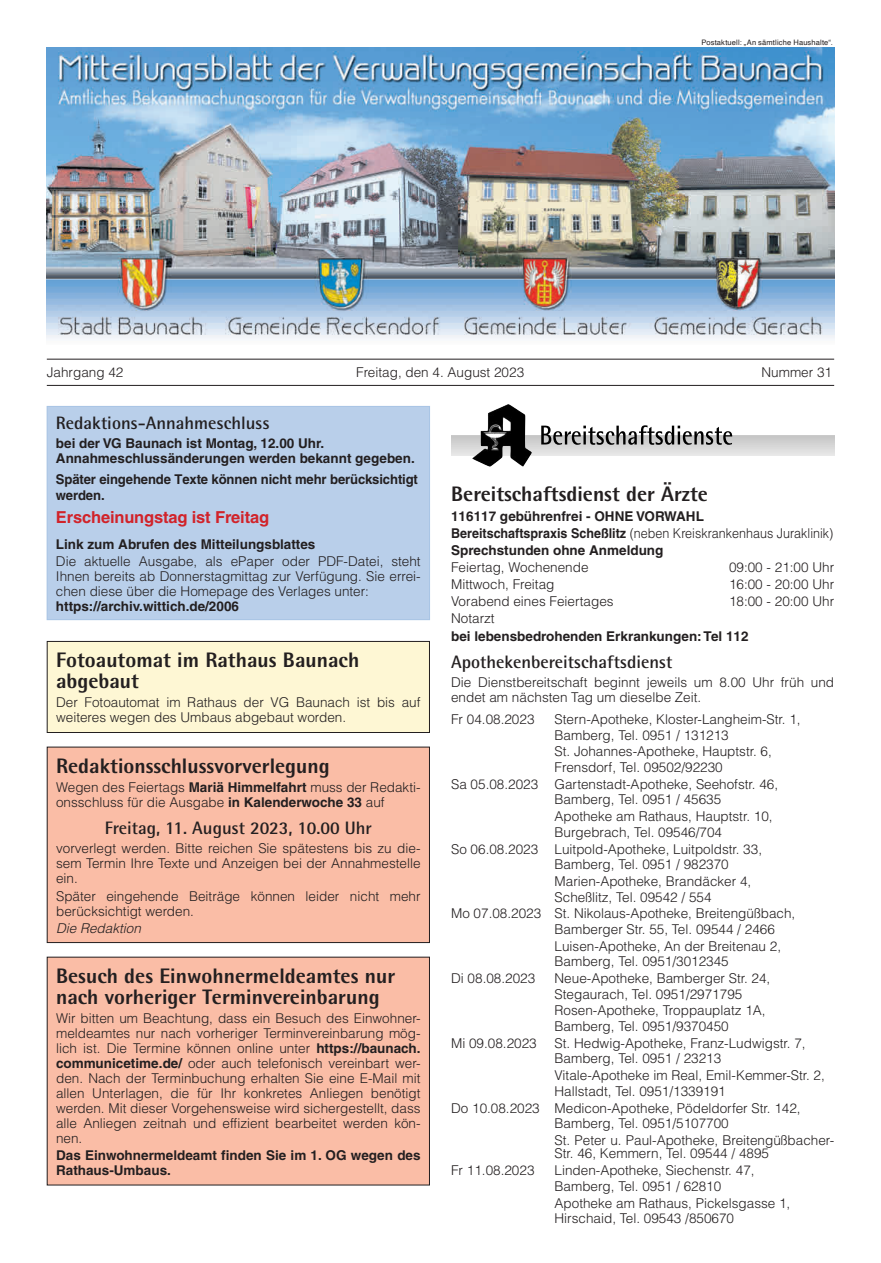
<style>
.page{position:relative;width:881px;height:1263px;background:#fff}
.page>*{position:absolute;margin:0;border:0;box-sizing:border-box;transform-origin:0 0}
.t1{font:800 21px/21px "Agfa Rotis Semisans";color:#231f20}
.t2{font:700 18px "Agfa Rotis Semisans";color:#231f20}
.t3{font:700 16.5px "Helvetica LT";letter-spacing:-.01em;color:#d1232a}
.t4{font:300 13.5px/15px "Helvetica LT";color:#231f20}
.t5{font:700 13.5px/15px "Helvetica LT";color:#231f20}
.t6{font:italic 300 13.5px "Helvetica LT";color:#231f20}
.t7{font:7.5px "Helvetica";letter-spacing:.02em;color:#231f20}
.s1{font-weight:700}
.s2{font-weight:300}
</style>
<div class="page">
<hr style="left:47px;top:359px;width:786px;height:1px;background:#231f20">
<hr style="left:47px;top:385px;width:786px;height:1px;background:#231f20">
<img style="left:47px;top:48px;width:786px;height:291px">
<div style="left:47px;top:641px;width:382px;height:91px;background:#fef7d4"></div>
<div style="left:47px;top:641px;width:382px;height:92px;border:1px solid #231f20"></div>
<div style="left:47px;top:747px;width:382px;height:195px;background:#fabda6"></div>
<div style="left:47px;top:747px;width:382px;height:196px;border:1px solid #231f20"></div>
<div style="left:47px;top:957px;width:382px;height:228px;background:#fabda6"></div>
<hr style="left:451px;top:454px;width:382px;height:2px;background:#e0e0e0">
<hr style="left:451px;top:452px;width:382px;height:2px;background:#dbdbdb">
<hr style="left:451px;top:450px;width:382px;height:2px;background:#d6d6d6">
<hr style="left:451px;top:448px;width:382px;height:2px;background:#d1d1d1">
<hr style="left:451px;top:446px;width:382px;height:2px;background:#ccc">
<hr style="left:451px;top:444px;width:382px;height:2px;background:#c7c7c7">
<hr style="left:451px;top:442px;width:382px;height:2px;background:#c1c1c1">
<hr style="left:451px;top:440px;width:382px;height:2px;background:#bcbcbc">
<hr style="left:451px;top:438px;width:382px;height:2px;background:#b7b7b7">
<hr style="left:451px;top:436px;width:382px;height:2px;background:#b2b2b2">
<hr style="left:451px;top:436px;width:382px;height:1px;background:#aeaeae">
<svg style="left:541px;top:425px;width:191px;height:20px"></svg>
<img style="left:472px;top:404px;width:60px;height:63px">
<div style="left:47px;top:406px;width:382px;height:214px;background:#b9cfea"></div>
<div style="left:47px;top:406px;width:382px;height:214px;border:1px solid #a9c5e5"></div>
<p class="t7" style="left:701px;top:37px;width:133px">Postaktuell: „An sämtliche Haushalte“.</p>
<p class="t4" style="left:47px;top:364px;width:78px">Jahrgang 42</p>
<p class="t4" style="left:356px;top:364px;width:169px">Freitag, den 4. August 2023</p>
<p class="t4" style="left:761px;top:364px;width:72px">Nummer 31</p>
<h2 class="t2" style="left:56px;top:412px;width:215px">Redaktions-Annahmeschluss</h2>
<p class="t5" style="left:56px;top:436px;width:360px">bei der VG Baunach ist Montag, 12.00 Uhr.<br>Annahmeschlussänderungen werden bekannt gegeben.</p>
<p class="t5" style="left:56px;top:471px;width:363px;line-height:15.8px">Später eingehende Texte können nicht mehr berücksichtigt werden.</p>
<p class="t3" style="left:56px;top:508px;width:215px">Erscheinungstag ist Freitag</p>
<p class="t5" style="left:56px;top:536px;width:261px">Link zum Abrufen des Mitteilungsblattes</p>
<p class="t4" style="left:56px;top:553px;width:366px;text-align:justify">Die aktuelle Ausgabe, als ePaper oder PDF-Datei, steht Ihnen bereits ab Donnerstagmittag zur Verfügung. Sie errei&shy;chen diese über die Homepage des Verlages unter:</p>
<p class="t5" style="left:56px;top:598px;width:184px">https://archiv.wittich.de/2006</p>
<h1 class="t1" style="left:56px;top:649px;width:304px">Fotoautomat im Rathaus Baunach abgebaut</h1>
<p class="t4" style="left:56px;top:695px;width:366px">Der Fotoautomat im Rathaus der VG Baunach ist bis auf weiteres wegen des Umbaus abgebaut worden.</p>
<h1 class="t1" style="left:56px;top:754px;width:275px">Redaktionsschlussvorverlegung</h1>
<p class="t4" style="left:56px;top:779px;width:366px">Wegen des Feiertags <span class="s1">Mariä Himmelfahrt</span> muss der Redakti&shy;onsschluss für die Ausgabe <span class="s1">in Kalenderwoche 33</span> auf</p>
<h2 class="t2" style="left:105px;top:817px;width:268px">Freitag, 11. August 2023, 10.00 Uhr</h2>
<p class="t4" style="left:56px;top:841px;width:366px;text-align:justify">vorverlegt werden. Bitte reichen Sie spätestens bis zu die&shy;sem Termin Ihre Texte und Anzeigen bei der Annahmestelle ein.</p>
<p class="t4" style="left:56px;top:888px;width:366px">Später eingehende Beiträge können leider nicht mehr berücksichtigt werden.</p>
<p class="t6" style="left:56px;top:919px;width:86px">Die Redaktion</p>
<h1 class="t1" style="left:56px;top:964px;width:340px">Besuch des Einwohnermeldeamtes nur nach vorheriger Terminvereinbarung</h1>
<p class="t4" style="left:56px;top:1010px;width:366px;text-align:justify">Wir bitten um Beachtung, dass ein Besuch des Einwohner&shy;meldeamtes nur nach vorheriger Terminvereinbarung mög&shy;lich ist. Die Termine können online unter <span class="s1">https://baunach. communicetime.de/</span> oder auch telefonisch vereinbart wer&shy;den. Nach der Terminbuchung erhalten Sie eine E-Mail mit allen Unterlagen, die für Ihr konkretes Anliegen benötigt werden. Mit dieser Vorgehensweise wird sichergestellt, dass alle Anliegen zeitnah und effizient bearbeitet werden kön&shy;nen.</p>
<p class="t5" style="left:56px;top:1147px;width:366px">Das Einwohnermeldeamt finden Sie im 1. OG wegen des<br>Rathaus-Umbaus.</p>
<h1 class="t1" style="left:451px;top:483px;width:258px">Bereitschaftsdienst der Ärzte</h1>
<p class="t5" style="left:451px;top:507px;width:383px;line-height:17.1px">116117 gebührenfrei - OHNE VORWAHL<br>Bereitschaftspraxis Scheßlitz <span class="s2">(neben Kreiskrankenhaus Juraklinik)<br></span>Sprechstunden ohne Anmeldung</p>
<p class="t4" style="left:451px;top:560px;width:139px">Feiertag, Wochenende</p>
<p class="t4" style="left:728px;top:560px;width:107px">09:00 - 21:00 Uhr</p>
<p class="t4" style="left:451px;top:577px;width:105px">Mittwoch, Freitag</p>
<p class="t4" style="left:728px;top:577px;width:107px">16:00 - 20:00 Uhr</p>
<p class="t4" style="left:451px;top:594px;width:164px">Vorabend eines Feiertages</p>
<p class="t4" style="left:728px;top:594px;width:107px">18:00 - 20:00 Uhr</p>
<p class="t4" style="left:451px;top:611px;width:45px">Notarzt</p>
<p class="t5" style="left:451px;top:628px;width:299px">bei lebensbedrohenden Erkrankungen: Tel 112</p>
<h2 class="t2" style="left:451px;top:651px;width:222px">Apothekenbereitschaftsdienst</h2>
<p class="t4" style="left:451px;top:675px;width:384px">Die Dienstbereitschaft beginnt jeweils um 8.00 Uhr früh und endet am nächsten Tag um dieselbe Zeit.</p>
<p class="t4" style="left:451px;top:712px;width:85px">Fr 04.08.2023</p>
<p class="t4" style="left:554px;top:712px;width:247px">Stern-Apotheke, Kloster-Langheim-Str. 1,</p>
<p class="t4" style="left:554px;top:727px;width:176px">Bamberg, Tel. 0951 / 131213</p>
<p class="t4" style="left:554px;top:744px;width:219px">St. Johannes-Apotheke, Hauptstr. 6,</p>
<p class="t4" style="left:554px;top:760px;width:170px">Frensdorf, Tel. 09502/92230</p>
<p class="t4" style="left:451px;top:776px;width:328px">Sa 05.08.2023 Gartenstadt-Apotheke, Seehofstr. 46,</p>
<p class="t4" style="left:554px;top:792px;width:168px">Bamberg, Tel. 0951 / 45635</p>
<p class="t4" style="left:554px;top:809px;width:219px">Apotheke am Rathaus, Hauptstr. 10,</p>
<p class="t4" style="left:554px;top:824px;width:169px">Burgebrach, Tel. 09546/704</p>
<p class="t4" style="left:451px;top:841px;width:312px">So 06.08.2023 Luitpold-Apotheke, Luitpoldstr. 33,</p>
<p class="t4" style="left:554px;top:857px;width:176px">Bamberg, Tel. 0951 / 982370</p>
<p class="t4" style="left:554px;top:873px;width:198px">Marien-Apotheke, Brandäcker 4,</p>
<p class="t4" style="left:554px;top:889px;width:158px">Scheßlitz, Tel. 09542 / 554</p>
<p class="t4" style="left:451px;top:906px;width:345px">Mo 07.08.2023 St. Nikolaus-Apotheke, Breitengüßbach,</p>
<p class="t4" style="left:554px;top:921px;width:222px">Bamberger Str. 55, Tel. 09544 / 2466</p>
<p class="t4" style="left:554px;top:938px;width:228px">Luisen-Apotheke, An der Breitenau 2,</p>
<p class="t4" style="left:554px;top:954px;width:176px">Bamberg, Tel. 0951/3012345</p>
<p class="t4" style="left:451px;top:970px;width:86px">Di 08.08.2023</p>
<p class="t4" style="left:554px;top:970px;width:217px;line-height:16px">Neue-Apotheke, Bamberger Str. 24,<br>Stegaurach, Tel. 0951/2971795<br>Rosen-Apotheke, Troppauplatz 1A,<br>Bamberg, Tel. 0951/9370450</p>
<p class="t4" style="left:451px;top:1035px;width:87px">Mi 09.08.2023</p>
<p class="t4" style="left:554px;top:1035px;width:252px">St. Hedwig-Apotheke, Franz-Ludwigstr. 7,</p>
<p class="t4" style="left:554px;top:1051px;width:168px">Bamberg, Tel. 0951 / 23213</p>
<p class="t4" style="left:554px;top:1068px;width:272px">Vitale-Apotheke im Real, Emil-Kemmer-Str. 2,</p>
<p class="t4" style="left:554px;top:1083px;width:173px">Hallstadt, Tel. 0951/1339191</p>
<p class="t4" style="left:451px;top:1100px;width:351px">Do 10.08.2023 Medicon-Apotheke, Pödeldorfer Str. 142,</p>
<p class="t4" style="left:554px;top:1116px;width:176px">Bamberg, Tel. 0951/5107700</p>
<p class="t4" style="left:554px;top:1132px;width:281px">St. Peter u. Paul-Apotheke, Breitengüßbacher-</p>
<p class="t4" style="left:554px;top:1146px;width:216px">Str. 46, Kemmern, Tel. 09544 / 4895</p>
<p class="t4" style="left:451px;top:1163px;width:85px">Fr 11.08.2023</p>
<p class="t4" style="left:554px;top:1162px;width:237px;line-height:16px">Linden-Apotheke, Siechenstr. 47,<br>Bamberg, Tel. 0951 / 62810<br>Apotheke am Rathaus, Pickelsgasse 1,<br>Hirschaid, Tel. 09543 /850670</p>
</div>
